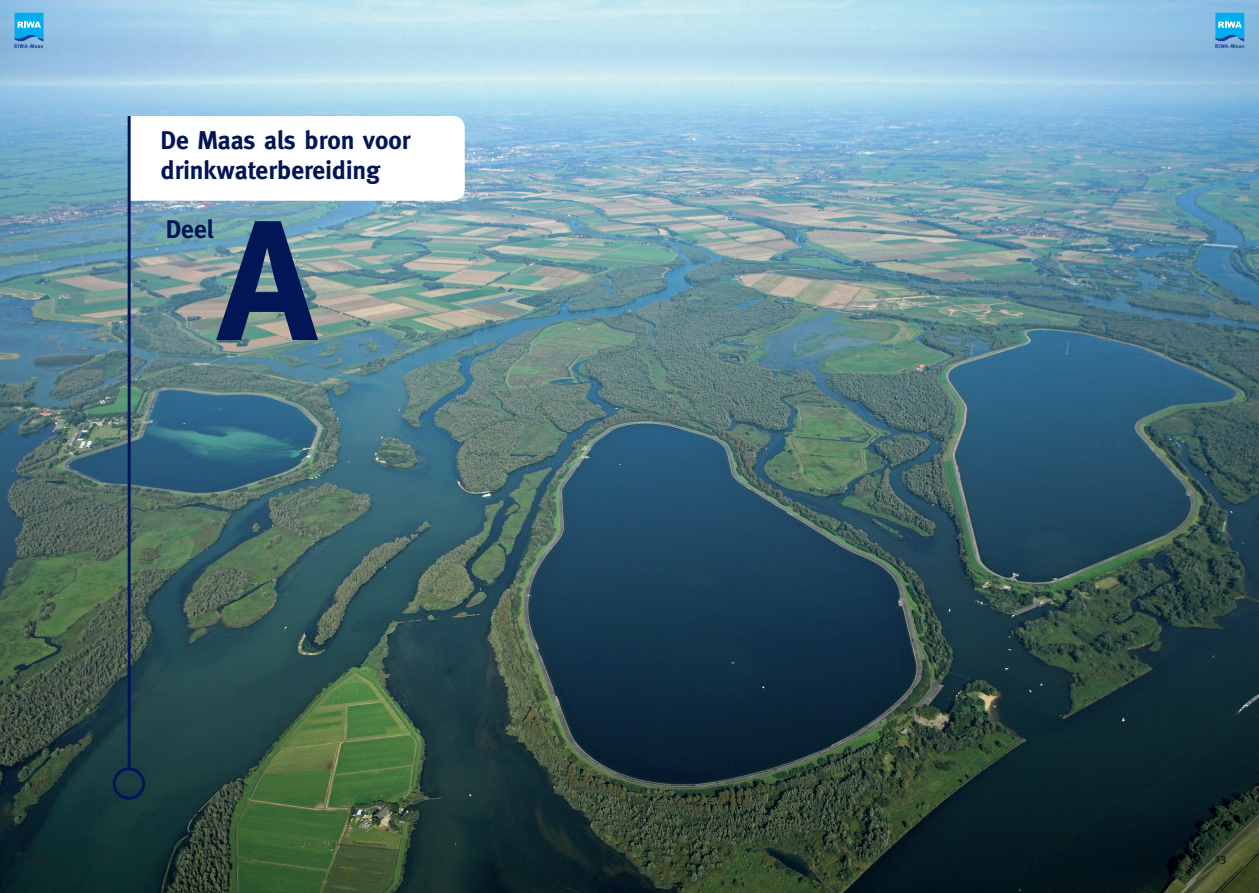
<style>
.page{position:relative;width:1259px;height:893px;background:#fff}
.page>*{position:absolute;margin:0;border:0;box-sizing:border-box;transform-origin:0 0}
.t1{font:700 170.55px "Meta";color:#011557}
.t2{font:700 25.8px/30px "Meta";color:#011557}
.t3{font:700 12px "Meta";color:#231f20}
.t4{font:700 5.4px "Meta";letter-spacing:.07em;color:#1b3f94}
</style>
<div class="page">
<img style="left:0;top:0;width:1259px;height:893px">
<svg style="left:131px;top:116px;width:334px;height:85px"></svg>
<hr style="left:128px;top:116px;width:3px;height:653px;background:#011557">
<div style="left:113px;top:767px;width:32px;height:33px;border:3px solid #011557;border-radius:50%"></div>
<svg style="left:1215px;top:13px;width:29px;height:29px"></svg>
<svg style="left:15px;top:13px;width:29px;height:29px"></svg>
<p class="t4" style="left:14px;top:43px;width:31px">RIWA-Maas</p>
<p class="t4" style="left:1215px;top:43px;width:31px">RIWA-Maas</p>
<p class="t2" style="left:161px;top:125px;width:251px">De Maas als bron voor drinkwaterbereiding</p>
<p class="t2" style="left:166px;top:214px;width:50px">Deel</p>
<h1 class="t1" style="left:218px;top:182px;width:99px">A</h1>
<p class="t3" style="left:32px;top:851px;width:13px">12</p>
<p class="t3" style="left:1215px;top:851px;width:13px">13</p>
</div>
